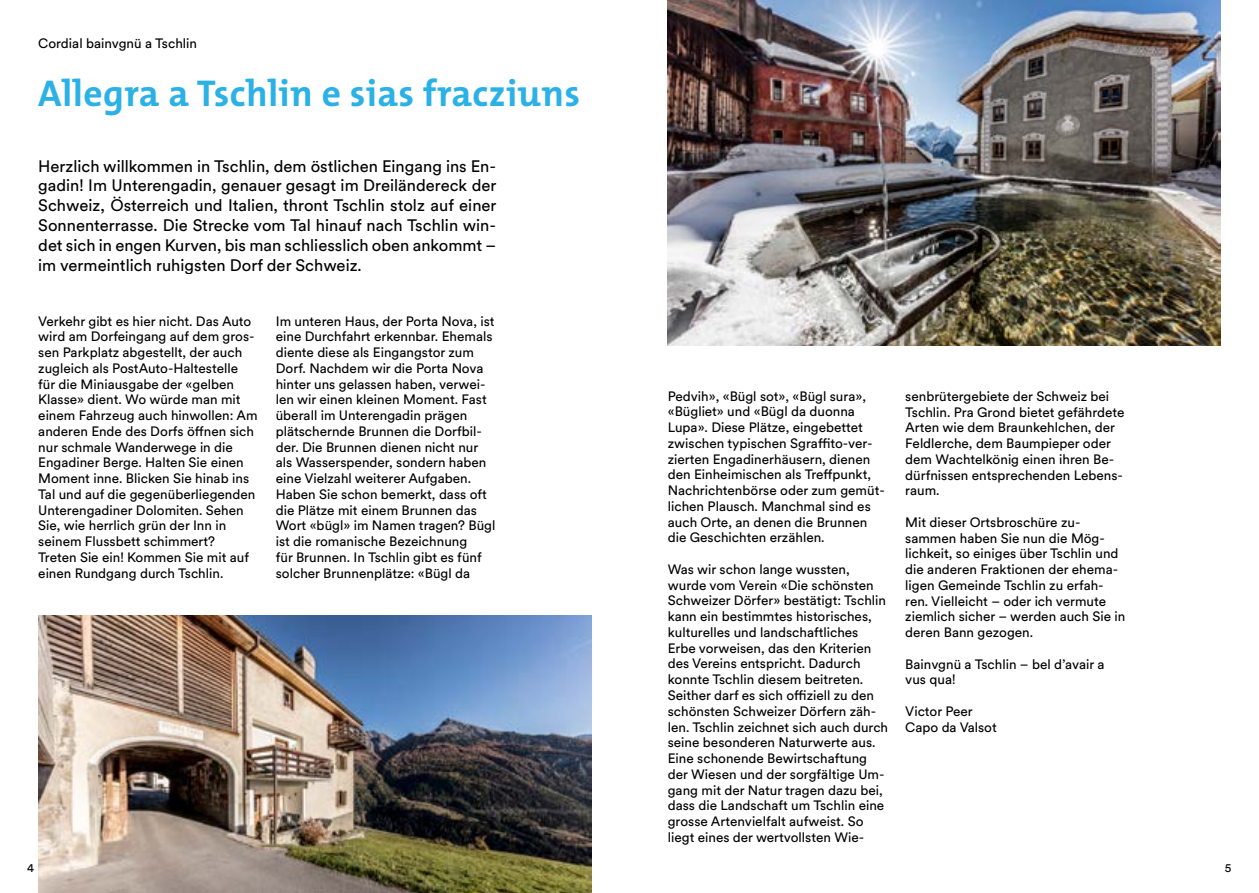
<style>
.page{position:relative;width:1259px;height:893px;background:#fff}
.page>*{position:absolute;margin:0;border:0;box-sizing:border-box;transform-origin:0 0}
.t1{font:700 37.5px "The Mix B W7";letter-spacing:.01em;color:#2ab1e5}
.t2{font:16.5px/19.8px "Circulargraubuenden";color:#000;text-align:justify}
.t3{font:13.5px/15.8px "Circulargraubuenden";color:#000}
.t4{font:12px "Circular Std";color:#000}
</style>
<div class="page">
<img style="left:668px;top:0;width:552px;height:345px">
<img style="left:38px;top:615px;width:553px;height:278px">
<p class="t3" style="left:38px;top:35px;width:160px">Cordial bainvgnü a Tschlin</p>
<h1 class="t1" style="left:38px;top:69px;width:543px">Allegra a Tschlin e sias fracziuns</h1>
<p class="t2" style="left:38px;top:155px;width:460px">Herzlich willkommen in Tschlin, dem östlichen Eingang ins En&shy;gadin! Im Unterengadin, genauer gesagt im Dreiländereck der Schweiz, Österreich und Italien, thront Tschlin stolz auf einer Sonnenterrasse. Die Strecke vom Tal hinauf nach Tschlin win&shy;det sich in engen Kurven, bis man schliesslich oben ankommt – im vermeintlich ruhigsten Dorf der Schweiz.</p>
<p class="t3" style="left:38px;top:312px;width:221px">Verkehr gibt es hier nicht. Das Auto wird am Dorfeingang auf dem gros&shy;sen Parkplatz abgestellt, der auch zugleich als PostAuto-Haltestelle für die Miniausgabe der «gelben Klasse» dient. Wo würde man mit einem Fahrzeug auch hinwollen: Am anderen Ende des Dorfs öffnen sich nur schmale Wanderwege in die Engadiner Berge. Halten Sie einen Moment inne. Blicken Sie hinab ins Tal und auf die gegenüberliegenden Unterengadiner Dolomiten. Sehen Sie, wie herrlich grün der Inn in seinem Flussbett schimmert?<br>Treten Sie ein! Kommen Sie mit auf einen Rundgang durch Tschlin.</p>
<p class="t3" style="left:276px;top:312px;width:221px">Im unteren Haus, der Porta Nova, ist eine Durchfahrt erkennbar. Ehemals diente diese als Eingangstor zum Dorf. Nachdem wir die Porta Nova hinter uns gelassen haben, verwei&shy;len wir einen kleinen Moment. Fast überall im Unterengadin prägen plätschernde Brunnen die Dorfbil&shy;der. Die Brunnen dienen nicht nur als Wasserspender, sondern haben eine Vielzahl weiterer Aufgaben.<br>Haben Sie schon bemerkt, dass oft die Plätze mit einem Brunnen das Wort «bügl» im Namen tragen? Bügl ist die romanische Bezeichnung<br>für Brunnen. In Tschlin gibt es fünf solcher Brunnenplätze: «Bügl da</p>
<p class="t3" style="left:668px;top:387px;width:219px">Pedvih», «Bügl sot», «Bügl sura», «Bügliet» und «Bügl da duonna Lupa». Diese Plätze, eingebettet zwischen typischen Sgraffito-ver&shy;zierten Engadinerhäusern, dienen den Einheimischen als Treffpunkt, Nachrichtenbörse oder zum gemüt&shy;lichen Plausch. Manchmal sind es auch Orte, an denen die Brunnen die Geschichten erzählen.</p>
<p class="t3" style="left:668px;top:561px;width:222px">Was wir schon lange wussten, wurde vom Verein «Die schönsten Schweizer Dörfer» bestätigt: Tschlin kann ein bestimmtes historisches, kulturelles und landschaftliches Erbe vorweisen, das den Kriterien des Vereins entspricht. Dadurch konnte Tschlin diesem beitreten.<br>Seither darf es sich offiziell zu den schönsten Schweizer Dörfern zäh&shy;len. Tschlin zeichnet sich auch durch seine besonderen Naturwerte aus.<br>Eine schonende Bewirtschaftung der Wiesen und der sorgfältige Um&shy;gang mit der Natur tragen dazu bei, dass die Landschaft um Tschlin eine grosse Artenvielfalt aufweist. So liegt eines der wertvollsten Wie-</p>
<p class="t3" style="left:905px;top:388px;width:221px">senbrütergebiete der Schweiz bei<br>Tschlin. Pra Grond bietet gefährdete<br>Arten wie dem Braunkehlchen, der<br>Feldlerche, dem Baumpieper oder dem Wachtelkönig einen ihren Be&shy;dürfnissen entsprechenden Lebens&shy;raum.</p>
<p class="t3" style="left:905px;top:514px;width:222px">Mit dieser Ortsbroschüre zu&shy;sammen haben Sie nun die Mög&shy;lichkeit, so einiges über Tschlin und die anderen Fraktionen der ehema&shy;ligen Gemeinde Tschlin zu erfah&shy;ren. Vielleicht – oder ich vermute ziemlich sicher – werden auch Sie in deren Bann gezogen.</p>
<p class="t3" style="left:905px;top:655px;width:201px">Bainvgnü a Tschlin – bel d’avair a vus qua!</p>
<p class="t3" style="left:905px;top:703px;width:93px">Victor Peer<br>Capo da Valsot</p>
<p class="t4" style="left:27px;top:860px;width:8px">4</p>
<p class="t4" style="left:1225px;top:860px;width:8px">5</p>
</div>
